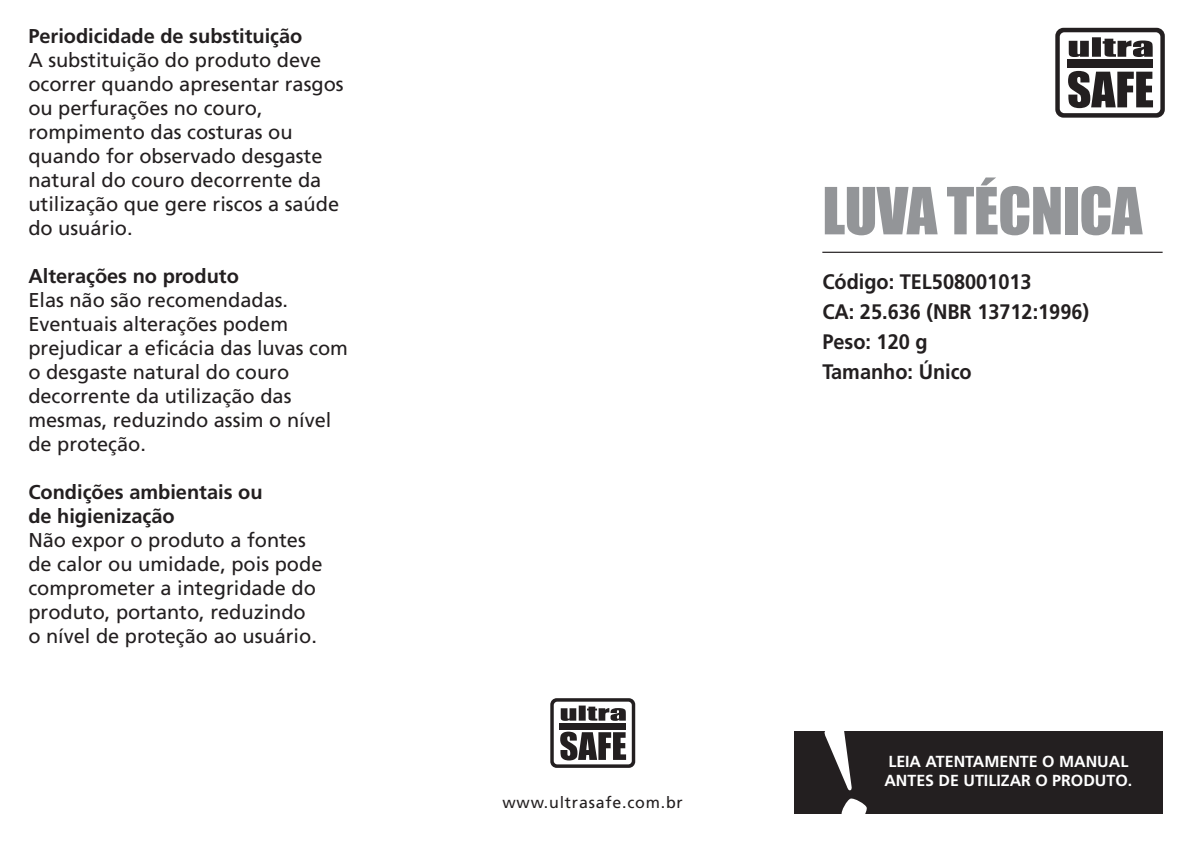
<style>
.page{position:relative;width:1191px;height:842px;background:#fff}
.page>*{position:absolute;margin:0;border:0;box-sizing:border-box;transform-origin:0 0}
.t1{font:60px "Impact";letter-spacing:-.01em;color:#939598}
.t2{font:700 21px/30px "Frutiger";color:#231f20;scale:.95 1}
.t3{font:20px/24px "Frutiger";color:#231f20}
.t4{font:700 20px/24px "Frutiger";color:#231f20}
.t5{font:700 16px/19.2px "Frutiger";color:#fff}
.t6{font:16px "Frutiger";letter-spacing:.05em;color:#231f20}
</style>
<div class="page">
<svg style="left:1059px;top:27px;width:106px;height:91px"></svg>
<div style="left:1055px;top:28px;width:109px;height:90px;background:linear-gradient(to right,#252122,#221e1f);border-radius:8px"></div>
<div style="left:1059px;top:32px;width:101px;height:81px;background:#fff;border-radius:5px"></div>
<div style="left:1067px;top:60px;width:85px;height:8px;background:#231f20"></div>
<svg style="left:1068px;top:37px;width:84px;height:20px"></svg>
<svg style="left:1068px;top:71px;width:85px;height:37px"></svg>
<hr style="left:822px;top:252px;width:340px;height:1px;background:#231f20">
<div style="left:794px;top:731px;width:368px;height:83px;background:#231f20"></div>
<svg style="left:824px;top:731px;width:43px;height:83px"></svg>
<svg style="left:550px;top:698px;width:85px;height:70px"></svg>
<div style="left:554px;top:702px;width:78px;height:62px;background:#fff;border-radius:4px"></div>
<div style="left:559px;top:723px;width:67px;height:6px;background:#231f20"></div>
<svg style="left:561px;top:705px;width:65px;height:16px"></svg>
<svg style="left:560px;top:732px;width:66px;height:28px"></svg>
<p class="t4" style="left:28px;top:26px;width:276px">Periodicidade de substituição</p>
<p class="t3" style="left:28px;top:50px;width:317px">A substituição do produto deve ocorrer quando apresentar rasgos ou perfurações no couro, rompimento das costuras ou quando for observado desgaste natural do couro decorrente da utilização que gere riscos a saúde do usuário.</p>
<p class="t4" style="left:28px;top:266px;width:212px">Alterações no produto</p>
<p class="t3" style="left:28px;top:290px;width:321px">Elas não são recomendadas.<br>Eventuais alterações podem prejudicar a eficácia das luvas com o desgaste natural do couro decorrente da utilização das mesmas, reduzindo assim o nível de proteção.</p>
<p class="t4" style="left:28px;top:482px;width:236px">Condições ambientais ou de higienização</p>
<p class="t3" style="left:28px;top:530px;width:295px">Não expor o produto a fontes de calor ou umidade, pois pode comprometer a integridade do produto, portanto, reduzindo o nível de proteção ao usuário.</p>
<h1 class="t1" style="left:822px;top:179px;width:321px">LUVA TÉCNICA</h1>
<p class="t2" style="left:822px;top:268px;width:282px">Código: TEL508001013<br>CA: 25.636 (NBR 13712:1996)<br>Peso: 120 g<br>Tamanho: Único</p>
<p class="t6" style="left:502px;top:796px;width:182px">www.ultrasafe.com.br</p>
<p class="t5" style="left:884px;top:753px;width:249px">LEIA ATENTAMENTE O MANUAL<br>ANTES DE UTILIZAR O PRODUTO.</p>
</div>
